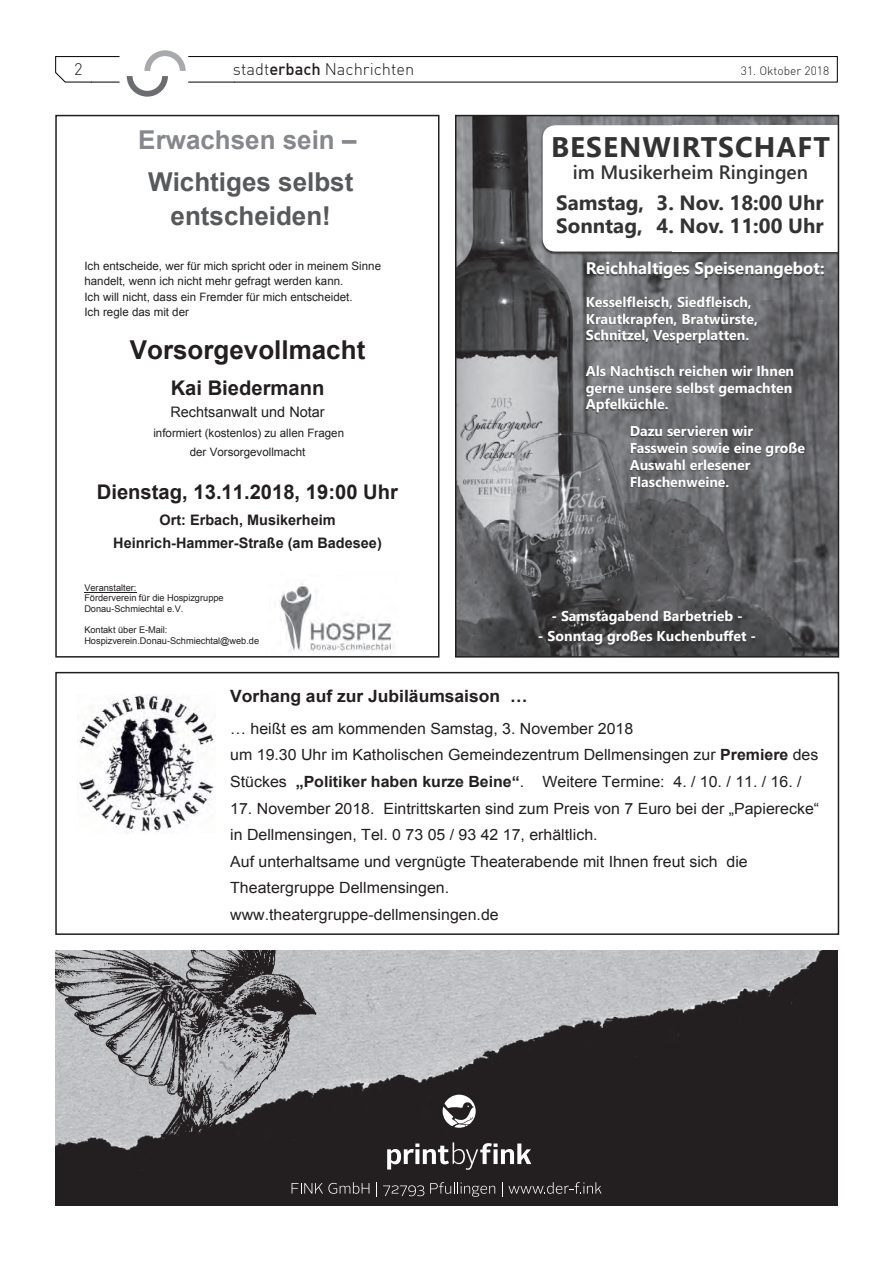
<style>
.page{position:relative;width:893px;height:1263px;background:#fff}
.page>*{position:absolute;margin:0;border:0;box-sizing:border-box;transform-origin:0 0}
.t1{font:700 28.35px "Segoe UI";letter-spacing:.035em;color:#343334}
.t2{font:700 25.95px/34.3px "Arial";color:#58595b;text-align:center}
.t3{font:700 25.95px "Arial";color:#231f20}
.t4{font:700 25.95px "Arial";color:#86888b}
.t5{font:700 20.55px/23.1px "Segoe UI";color:#343334}
.t6{font:700 20.25px "Arial";color:#231f20}
.t7{font:600 19.35px "Segoe UI";color:#343334}
.t8{font:700 16.95px "Arial";color:#231f20}
.t9{font:700 16.65px "Segoe UI";color:#fff}
.t10{font:16.5px "DIN Light";color:#231f20}
.t11{font:15.45px/26.5px "Arial";color:#231f20}
.t12{font:700 14.4px/23.9px "Arial";color:#231f20;text-align:center}
.t13{font:14.4px "Arial";color:#231f20}
.t14{font:700 14.1px/16.6px "Segoe UI";color:#fff}
.t15{font:12px "DIN Light";color:#231f20}
.t16{font:11.55px/15.3px "Arial";color:#231f20}
.t17{font:9.3px/10.5px "Arial";color:#231f20}
.s1{font-family:"DIN Medium Alternate Medium Alternate"}
.s2{font-weight:700}
.s3{font-style:inherit}
</style>
<div class="page">
<svg style="left:55px;top:50px;width:783px;height:47px"></svg>
<hr style="left:84px;top:592px;width:52px;height:1px;background:#231f20">
<img style="left:279px;top:582px;width:115px;height:70px">
<div style="left:55px;top:115px;width:384px;height:542px;border:2px solid #231f20"></div>
<img style="left:458px;top:118px;width:378px;height:537px">
<svg style="left:541px;top:125px;width:295px;height:130px"></svg>
<div style="left:543px;top:125px;width:295px;height:127px;background:#fff;border-radius:13px"></div>
<div style="left:550px;top:610px;width:194px;height:18px;background:#343334;opacity:.75"></div>
<div style="left:586px;top:262px;width:239px;height:18px;background:#343334;opacity:.75"></div>
<div style="left:586px;top:296px;width:172px;height:49px;background:#343334;opacity:.75"></div>
<div style="left:585px;top:366px;width:209px;height:48px;background:#343334;opacity:.75"></div>
<div style="left:629px;top:426px;width:176px;height:62px;background:#343334;opacity:.75"></div>
<div style="left:537px;top:630px;width:220px;height:18px;background:#343334;opacity:.75"></div>
<div style="left:455px;top:115px;width:384px;height:543px;border:2px solid #231f20"></div>
<img style="left:77px;top:694px;width:139px;height:139px">
<div style="left:55px;top:672px;width:784px;height:263px;border:2px solid #231f20"></div>
<div style="left:55px;top:950px;width:783px;height:255px;background:#231f20"></div>
<img style="left:322px;top:950px;width:501px;height:214px">
<img style="left:55px;top:950px;width:267px;height:244px">
<svg style="left:443px;top:1095px;width:33px;height:33px"></svg>
<svg style="left:387px;top:1142px;width:144px;height:28px"></svg>
<svg style="left:292px;top:1182px;width:77px;height:12px"></svg>
<svg style="left:376px;top:1182px;width:1px;height:14px"></svg>
<svg style="left:383px;top:1185px;width:41px;height:11px"></svg>
<svg style="left:430px;top:1182px;width:65px;height:15px"></svg>
<svg style="left:502px;top:1182px;width:99px;height:14px"></svg>
<p class="t10" style="left:74px;top:59px;width:10px">2</p>
<p class="t10" style="left:233px;top:59px;width:183px">stadt<span class="s1">erbach</span> Nachrichten</p>
<p class="t15" style="left:741px;top:64px;width:90px">31. Oktober 2018</p>
<h2 class="t4" style="left:138px;top:123px;width:220px">Erwachsen sein –</h2>
<h2 class="t2" style="left:148px;top:165px;width:207px">Wichtiges selbst entscheiden!</h2>
<p class="t16" style="left:84px;top:259px;width:298px">Ich entscheide, wer für mich spricht oder in meinem Sinne handelt, wenn ich nicht mehr gefragt werden kann.<br>Ich will nicht, dass ein Fremder für mich entscheidet.<br>Ich regle das mit der</p>
<h2 class="t3" style="left:130px;top:332px;width:237px">Vorsorgevollmacht</h2>
<h3 class="t6" style="left:171px;top:374px;width:155px">Kai Biedermann</h3>
<p class="t13" style="left:170px;top:402px;width:156px">Rechtsanwalt und Notar</p>
<p class="t16" style="left:153px;top:424px;width:192px;line-height:19px;text-align:center">informiert (kostenlos) zu allen Fragen der Vorsorgevollmacht</p>
<h3 class="t6" style="left:97px;top:479px;width:303px">Dienstag, 13.11.2018, 19:00 Uhr</h3>
<p class="t12" style="left:113px;top:508px;width:270px">Ort: Erbach, Musikerheim<br>Heinrich-Hammer-Straße (am Badesee)</p>
<p class="t17" style="left:84px;top:582px;width:141px">Veranstalter:<br>Förderverein für die Hospizgruppe<br>Donau-Schmiechtal e.V.</p>
<p class="t17" style="left:84px;top:624px;width:176px">Kontakt über E-Mail:<br>Hospizverein.Donau-Schmiechtal@web.de</p>
<h1 class="t1" style="left:551px;top:120px;width:280px">BESENWIRTSCHAFT</h1>
<p class="t7" style="left:573px;top:154px;width:237px">im Musikerheim Ringingen</p>
<h3 class="t5" style="left:556px;top:189px;width:89px">Samstag,<br>Sonntag,</h3>
<h3 class="t5" style="left:656px;top:189px;width:169px">3. Nov. 18:00 Uhr</h3>
<h3 class="t5" style="left:656px;top:213px;width:169px">4. Nov. 11:00 Uhr</h3>
<p class="t9" style="left:586px;top:253px;width:240px">Reichhaltiges Speisenangebot:</p>
<p class="t14" style="left:586px;top:292px;width:174px">Kesselfleisch, Siedfleisch,<br>Krautkrapfen, Bratwürste,<br>Schnitzel, Vesperplatten.</p>
<p class="t14" style="left:586px;top:361px;width:210px">Als Nachtisch reichen wir Ihnen gerne unsere selbst gemachten<br>Apfelküchle.</p>
<p class="t14" style="left:630px;top:422px;width:177px">Dazu servieren wir<br>Fasswein sowie eine große<br>Auswahl erlesener<br>Flaschenweine.</p>
<p class="t14" style="left:551px;top:606px;width:193px">- Samstagabend Barbetrieb -</p>
<p class="t14" style="left:538px;top:627px;width:220px">- Sonntag großes Kuchenbuffet -</p>
<p class="t8" style="left:230px;top:684px;width:299px">Vorhang auf zur Jubiläumsaison …</p>
<p class="t11" style="left:230px;top:715px;width:590px">… heißt es am kommenden Samstag, 3. November 2018<br>um 19.30 Uhr im Katholischen Gemeindezentrum Dellmensingen zur <span class="s2">Premiere</span> des<br>Stückes <span class="s2">„Politiker haben kurze Beine“</span>. Weitere Termine: 4. / 10. / 11. / 16. /</p>
<p class="t11" style="left:230px;top:795px;width:590px">17. November 2018<span class="s3">.</span> Eintrittskarten sind zum Preis von 7 Euro bei der „Papierecke“ in Dellmensingen, Tel. 0 73 05 / 93 42 17, erhältlich.<br>Auf unterhaltsame und vergnügte Theaterabende mit Ihnen freut sich die Theatergruppe Dellmensingen.<br>www.theatergruppe-dellmensingen.de</p>
</div>
